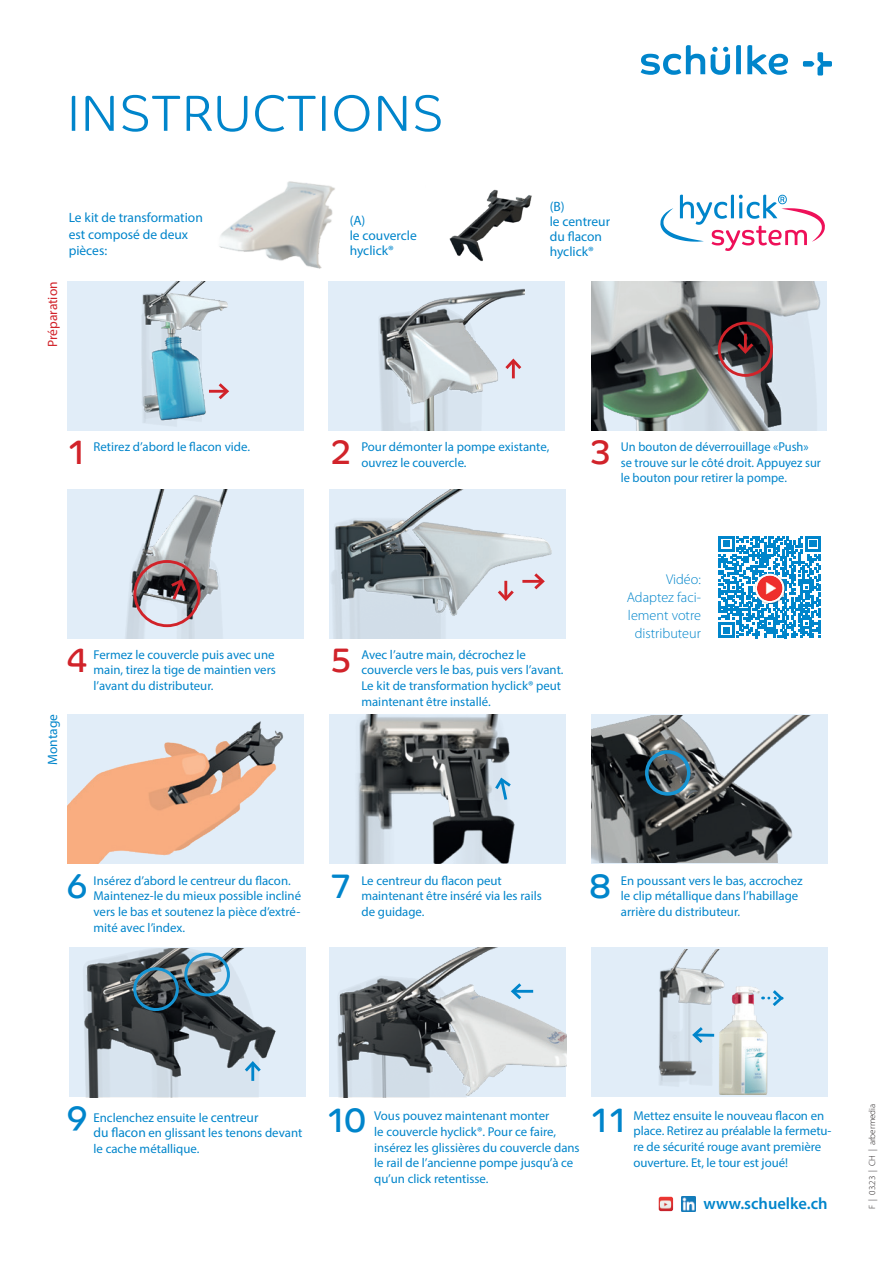
<style>
.page{position:relative;width:893px;height:1263px;background:#fff}
.page>*{position:absolute;margin:0;border:0;box-sizing:border-box;transform-origin:0 0}
.t1{font:300 51px "Co Text";color:#0085cb}
.t2{font:34.8px "Co Text";color:#0085cb}
.t3{font:34.8px "Co Text";color:#d1232a}
.t4{font:600 16.5px "Myriad Pro";color:#0085cb}
.t5{font:300 14.25px/18px "Myriad Pro";color:#0085cb;text-align:right}
.t6{font:13.5px/15px "Myriad Pro";color:#0085cb}
.t7{font:13.5px "Myriad Pro";color:#d1232a}
.t8{font:12.9px/15.6px "Myriad Pro";color:#0085cb}
.t9{font:300 9px "Myriad Pro";color:#231f20}
.s1{font-size:13.5px}
</style>
<div class="page">
<img style="left:67px;top:281px;width:236px;height:150px">
<img style="left:67px;top:489px;width:236px;height:149px">
<div style="left:328px;top:281px;width:237px;height:150px;background:#e1edf8"></div>
<img style="left:329px;top:489px;width:234px;height:149px">
<img style="left:591px;top:282px;width:235px;height:149px">
<img style="left:379px;top:288px;width:145px;height:143px">
<div style="left:718px;top:322px;width:55px;height:55px;border:3px solid #d1232a;border-radius:50%"></div>
<hr style="left:209px;top:390px;width:18px;height:3px;background:#d1232a">
<svg style="left:216px;top:380px;width:15px;height:22px"></svg>
<hr style="left:512px;top:361px;width:3px;height:17px;background:#d1232a">
<svg style="left:502px;top:356px;width:22px;height:16px"></svg>
<hr style="left:744px;top:334px;width:3px;height:18px;background:#d1232a">
<svg style="left:734px;top:340px;width:22px;height:16px"></svg>
<div style="left:134px;top:560px;width:67px;height:67px;border:3px solid #d1232a;border-radius:50%"></div>
<hr style="left:504px;top:581px;width:3px;height:18px;background:#d1232a">
<svg style="left:495px;top:587px;width:22px;height:16px"></svg>
<hr style="left:522px;top:580px;width:21px;height:3px;background:#d1232a">
<svg style="left:531px;top:570px;width:16px;height:22px"></svg>
<svg style="left:168px;top:577px;width:20px;height:26px"></svg>
<div style="left:591px;top:714px;width:237px;height:150px;background:#e1edf8"></div>
<img style="left:591px;top:715px;width:220px;height:148px">
<div style="left:645px;top:750px;width:45px;height:46px;border:4px solid #1694d3;border-radius:50%"></div>
<img style="left:68px;top:714px;width:236px;height:150px">
<img style="left:329px;top:948px;width:237px;height:149px">
<hr style="left:513px;top:990px;width:20px;height:3px;background:#0085cb">
<svg style="left:509px;top:980px;width:15px;height:22px"></svg>
<div style="left:591px;top:948px;width:237px;height:149px;background:#e1edf8"></div>
<img style="left:659px;top:950px;width:109px;height:144px">
<svg style="left:706px;top:1033px;width:8px;height:4px"></svg>
<svg style="left:690px;top:1024px;width:16px;height:22px"></svg>
<svg style="left:763px;top:987px;width:21px;height:22px"></svg>
<img style="left:329px;top:714px;width:237px;height:150px">
<svg style="left:492px;top:775px;width:22px;height:28px"></svg>
<img style="left:69px;top:948px;width:235px;height:149px">
<div style="left:184px;top:953px;width:46px;height:43px;border:3px solid #1694d3;border-radius:50%"></div>
<div style="left:133px;top:967px;width:46px;height:44px;border:3px solid #1694d3;border-radius:50%"></div>
<hr style="left:251px;top:1063px;width:3px;height:18px;background:#0085cb">
<svg style="left:242px;top:1059px;width:22px;height:15px"></svg>
<img style="left:201px;top:181px;width:134px;height:115px">
<img style="left:449px;top:189px;width:83px;height:73px">
<img style="left:659px;top:1197px;width:14px;height:14px">
<img style="left:681px;top:1197px;width:14px;height:14px">
<svg style="left:711px;top:47px;width:19px;height:28px"></svg>
<svg style="left:641px;top:45px;width:64px;height:30px"></svg>
<svg style="left:736px;top:45px;width:5px;height:29px"></svg>
<svg style="left:747px;top:45px;width:41px;height:30px"></svg>
<svg style="left:803px;top:52px;width:29px;height:24px"></svg>
<svg style="left:660px;top:195px;width:165px;height:56px"></svg>
<svg style="left:719px;top:536px;width:102px;height:102px"></svg>
<div style="left:755px;top:574px;width:30px;height:30px;background:#231f20;opacity:.25"></div>
<svg style="left:756px;top:575px;width:27px;height:27px"></svg>
<img style="left:757px;top:575px;width:25px;height:26px;border-radius:13px">
<div style="left:755px;top:574px;width:29px;height:29px;border:2px solid #fefefe;border-radius:50%"></div>
<h1 class="t1" style="left:67px;top:83px;width:379px">INSTRUCTIONS</h1>
<p class="t6" style="left:69px;top:209px;width:136px;line-height:16.5px">Le kit de transformation est composé de deux pièces:</p>
<p class="t7" style="left:44px;top:347px;width:67px;rotate:-90deg">Préparation</p>
<p class="t6" style="left:350px;top:213px;width:69px">(A)<br>le couvercle hyclick®</p>
<p class="t6" style="left:550px;top:198px;width:62px">(B)<br>le centreur du flacon hyclick®</p>
<h2 class="t3" style="left:66px;top:431px;width:24px">1</h2>
<p class="t8" style="left:94px;top:439px;width:158px">Retirez d’abord le flacon vide.</p>
<h2 class="t3" style="left:330px;top:431px;width:24px">2</h2>
<p class="t8" style="left:361px;top:439px;width:189px">Pour démonter la pompe existante, ouvrez le couvercle.</p>
<h2 class="t3" style="left:589px;top:431px;width:24px">3</h2>
<p class="t8" style="left:621px;top:439px;width:202px">Un bouton de déverrouillage «Push» se trouve sur le côté droit. Appuyez sur le bouton pour retirer la pompe.</p>
<p class="t5" style="left:627px;top:571px;width:76px">Vidéo:<br>Adaptez faci&shy;lement votre distributeur</p>
<h2 class="t3" style="left:66px;top:640px;width:24px">4</h2>
<p class="t8" style="left:94px;top:646px;width:184px;text-align:justify">Fermez le couvercle puis avec une main, tirez la tige de maintien vers l’avant du distributeur.</p>
<h2 class="t3" style="left:330px;top:640px;width:24px">5</h2>
<p class="t8" style="left:361px;top:646px;width:204px">Avec l’autre main, décrochez le couvercle vers le bas, puis vers l’avant.<br>Le kit de transformation hyclick® peut maintenant être installé.</p>
<p class="t6" style="left:45px;top:765px;width:53px;rotate:-90deg">Montage</p>
<h2 class="t2" style="left:66px;top:865px;width:24px">6</h2>
<p class="t8" style="left:94px;top:872px;width:209px">Insérez d’abord le centreur du flacon.<br>Maintenez-le du mieux possible incliné vers le bas et soutenez la pièce d’extré&shy;mité avec l’index.</p>
<h2 class="t2" style="left:330px;top:865px;width:24px">7</h2>
<p class="t8" style="left:361px;top:872px;width:182px">Le centreur du flacon peut maintenant être inséré via les rails de guidage.</p>
<h2 class="t2" style="left:589px;top:865px;width:24px">8</h2>
<p class="t8" style="left:621px;top:872px;width:183px">En poussant vers le bas, accrochez le clip métallique dans l’habillage arrière du distributeur.</p>
<h2 class="t2" style="left:66px;top:1097px;width:24px">9</h2>
<p class="t8" style="left:94px;top:1109px;width:210px">Enclenchez ensuite le <span class="s1">centreur<br>du flacon</span> en glissant les tenons devant le cache métallique.</p>
<h2 class="t2" style="left:325px;top:1099px;width:43px">10</h2>
<h2 class="t2" style="left:589px;top:1099px;width:42px">11</h2>
<p class="t8" style="left:374px;top:1108px;width:207px">Vous pouvez maintenant monter<br>le couvercle hyclick®. Pour ce faire, insérez les glissières du couvercle dans le rail de l’ancienne pompe jusqu’à ce qu’un click retentisse.</p>
<p class="t8" style="left:634px;top:1107px;width:199px">Mettez ensuite le nouveau flacon en place. Retirez au préalable la fermetu&shy;re de sécurité rouge avant première ouverture. Et, le tour est joué!</p>
<p class="t4" style="left:703px;top:1193px;width:125px">www.schuelke.ch</p>
<p class="t9" style="left:867px;top:1209px;width:106px;rotate:-90deg">F | 03.23 | CH | arbermedia</p>
</div>
